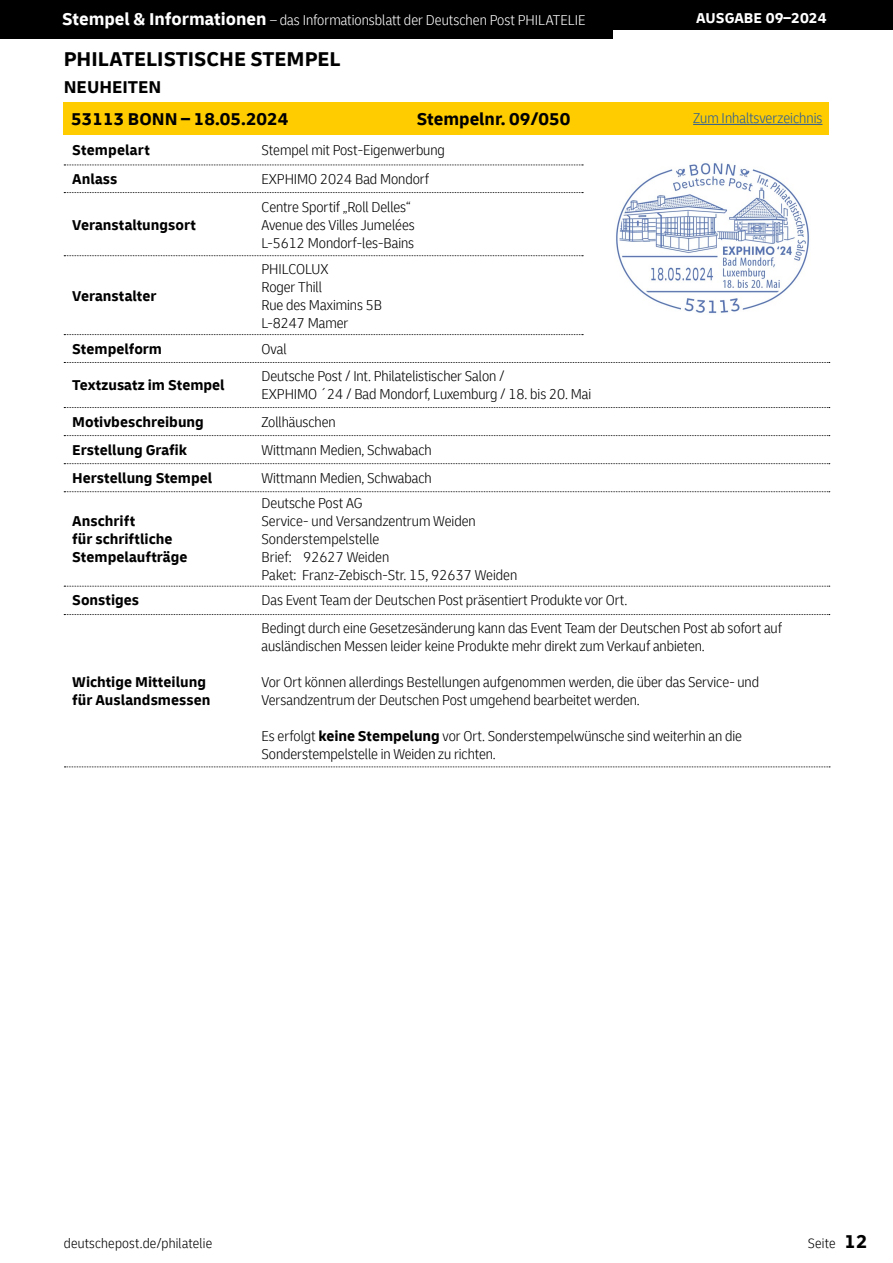
<style>
.page{position:relative;width:893px;height:1263px;background:#fff}
.page>*{position:absolute;margin:0;border:0;box-sizing:border-box;transform-origin:0 0}
.t1{font:700 21px "Delivery";color:#000}
.t2{font:700 18px/32px "Delivery";color:#000}
.t3{font:300 condensed 15px/18px "Delivery";letter-spacing:-.005em;color:#000}
.t4{font:700 15px/18px "Delivery";color:#000}
.t5{font:300 condensed 15px "Delivery";color:#fff}
.t6{font:300 condensed 15px "Delivery";color:#275b9b}
.t7{font:700 15px "Delivery";color:#fff}
.t8{font:300 condensed 14.25px "Delivery";letter-spacing:.015em;color:#000}
.s1{font-weight:700;font-stretch:normal;font-size:18px}
.s2{font-weight:700;font-stretch:normal}
.s3{font-weight:700;font-stretch:normal;font-size:19.5px}
</style>
<div class="page">
<div style="left:0;top:0;width:893px;height:30px;background:#000"></div>
<div style="left:0;top:0;width:612px;height:38px;background:#000"></div>
<div style="left:64px;top:102px;width:765px;height:32px;background:#fc0"></div>
<svg style="left:64px;top:165px;width:519px;height:1px"></svg>
<svg style="left:64px;top:192px;width:519px;height:1px"></svg>
<svg style="left:64px;top:255px;width:519px;height:1px"></svg>
<svg style="left:64px;top:334px;width:519px;height:1px"></svg>
<svg style="left:64px;top:362px;width:766px;height:1px"></svg>
<svg style="left:64px;top:407px;width:766px;height:1px"></svg>
<svg style="left:64px;top:435px;width:766px;height:1px"></svg>
<svg style="left:64px;top:463px;width:766px;height:1px"></svg>
<svg style="left:64px;top:491px;width:766px;height:1px"></svg>
<svg style="left:64px;top:586px;width:766px;height:1px"></svg>
<img style="left:616px;top:163px;width:193px;height:151px">
<svg style="left:64px;top:614px;width:766px;height:1px"></svg>
<svg style="left:64px;top:766px;width:766px;height:1px"></svg>
<hr style="left:693px;top:124px;width:129px;height:1px;background:#275b9b">
<p class="t5" style="left:62px;top:12px;width:525px"><span class="s1">Stempel &amp; Informationen</span> – das Informationsblatt der Deutschen Post PHILATELIE</p>
<p class="t7" style="left:696px;top:9px;width:132px">AUSGABE 09–2024</p>
<h1 class="t1" style="left:64px;top:46px;width:278px">PHILATELISTISCHE STEMPEL</h1>
<p class="t2" style="left:71px;top:71px;width:219px;text-indent:-7px">NEUHEITEN<br>53113 BONN – 18.05.2024</p>
<p class="t6" style="left:693px;top:109px;width:131px">Zum Inhaltsverzeichnis</p>
<p class="t2" style="left:417px;top:103px;width:155px">Stempelnr. 09/050</p>
<p class="t4" style="left:72px;top:136px;width:79px;line-height:29px">Stempelart<br>Anlass</p>
<p class="t4" style="left:72px;top:216px;width:125px">Veranstaltungsort</p>
<p class="t4" style="left:72px;top:287px;width:86px">Veranstalter</p>
<p class="t4" style="left:72px;top:340px;width:91px">Stempelform</p>
<p class="t4" style="left:72px;top:376px;width:154px">Textzusatz im Stempel</p>
<p class="t4" style="left:72px;top:408px;width:141px;line-height:28px">Motivbeschreibung<br>Erstellung Grafik<br>Herstellung Stempel</p>
<p class="t4" style="left:72px;top:512px;width:117px">Anschrift<br>für schriftliche<br>Stempelaufträge</p>
<p class="t3" style="left:261px;top:136px;width:185px;line-height:29px">Stempel mit Post-Eigenwerbung<br>EXPHIMO 2024 Bad Mondorf</p>
<p class="t3" style="left:261px;top:198px;width:155px">Centre Sportif „Roll Delles“<br>Avenue des Villes Jumelées<br>L-5612 Mondorf-les-Bains</p>
<p class="t3" style="left:261px;top:260px;width:122px">PHILCOLUX<br>Roger Thill<br>Rue des Maximins 5B<br>L-8247 Mamer</p>
<p class="t3" style="left:261px;top:335px;width:245px;line-height:27.2px">Oval<br>Deutsche Post / Int. Philatelistischer Salon /</p>
<p class="t3" style="left:261px;top:380px;width:331px;line-height:27.9px">EXPHIMO ´24 / Bad Mondorf, Luxemburg / 18. bis 20. Mai<br>Zollhäuschen<br>Wittmann Medien, Schwabach<br>Wittmann Medien, Schwabach</p>
<p class="t3" style="left:261px;top:494px;width:257px">Deutsche Post AG<br>Service- und Versandzentrum Weiden<br>Sonderstempelstelle<br>Brief: 92627 Weiden<br>Paket: Franz-Zebisch-Str. 15, 92637 Weiden</p>
<p class="t4" style="left:72px;top:591px;width:68px">Sonstiges</p>
<p class="t3" style="left:261px;top:591px;width:367px">Das Event Team der Deutschen Post präsentiert Produkte vor Ort.</p>
<p class="t4" style="left:72px;top:673px;width:140px">Wichtige Mitteilung für Auslandsmessen</p>
<p class="t3" style="left:261px;top:619px;width:522px">Bedingt durch eine Gesetzesänderung kann das Event Team der Deutschen Post ab sofort auf ausländischen Messen leider keine Produkte mehr direkt zum Verkauf anbieten.</p>
<p class="t3" style="left:261px;top:673px;width:499px">Vor Ort können allerdings Bestellungen aufgenommen werden, die über das Service- und<br>Versandzentrum der Deutschen Post umgehend bearbeitet werden.</p>
<p class="t3" style="left:261px;top:727px;width:482px">Es erfolgt <span class="s2">keine Stempelung</span> vor Ort. Sonderstempelwünsche sind weiterhin an die<br>Sonderstempelstelle in Weiden zu richten.</p>
<p class="t8" style="left:64px;top:1235px;width:150px">deutschepost.de/philatelie</p>
<p class="t8" style="left:808px;top:1235px;width:61px">Seite <span class="s3">12</span></p>
</div>
